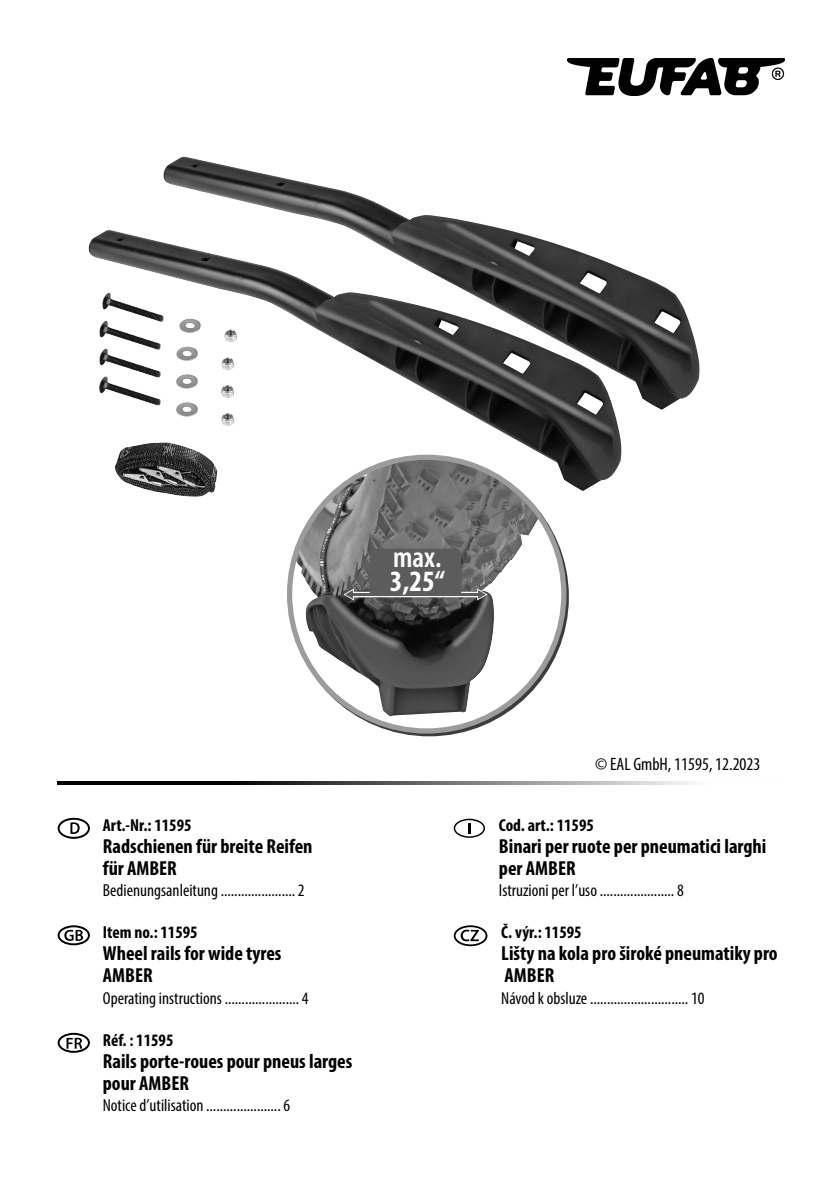
<style>
.page{position:relative;width:840px;height:1191px;background:#fff}
.page>*{position:absolute;margin:0;border:0;box-sizing:border-box;transform-origin:0 0}
.t1{font:700 condensed 29.6px "Myriad Pro";color:#fff}
.t2{font:600 condensed 29.6px "Myriad Pro";color:#fff}
.t3{font:700 condensed 20.4px/21.8px "Myriad Pro";color:#000}
.t4{font:condensed 18px "Myriad Pro";color:#000}
.t5{font:condensed 17.4px "Myriad Pro";color:#000}
.t6{font:700 condensed 17.4px "Myriad Pro";color:#000}
</style>
<div class="page">
<img style="left:567px;top:59px;width:216px;height:37px">
<img style="left:88px;top:157px;width:611px;height:334px">
<hr style="left:58px;top:781px;width:725px;height:3px;background:#000">
<div style="left:58px;top:818px;width:32px;height:21px;border:2px solid #000;border-radius:50%"></div>
<svg style="left:70px;top:822px;width:10px;height:12px"></svg>
<div style="left:58px;top:925px;width:32px;height:20px;border:2px solid #000;border-radius:50%"></div>
<svg style="left:64px;top:929px;width:19px;height:12px"></svg>
<div style="left:58px;top:1032px;width:32px;height:20px;border:2px solid #000;border-radius:50%"></div>
<svg style="left:66px;top:1037px;width:16px;height:11px"></svg>
<div style="left:453px;top:818px;width:31px;height:20px;border:1px solid #000;border-radius:50%"></div>
<svg style="left:468px;top:823px;width:3px;height:11px"></svg>
<img style="left:295px;top:458px;width:243px;height:258px">
<div style="left:352px;top:592px;width:126px;height:5px;background:#f7f7f7"></div>
<hr style="left:351px;top:593px;width:128px;height:3px;background:#5c5c5c">
<svg style="left:343px;top:588px;width:11px;height:12px"></svg>
<svg style="left:477px;top:588px;width:10px;height:12px"></svg>
<div style="left:369px;top:549px;width:92px;height:44px;background:#5c5c5c"></div>
<div style="left:453px;top:925px;width:34px;height:21px;border:2px solid #000;border-radius:50%"></div>
<svg style="left:460px;top:929px;width:18px;height:12px"></svg>
<h1 class="t2" style="left:393px;top:538px;width:50px">max.</h1>
<h1 class="t1" style="left:389px;top:562px;width:56px">3,25“</h1>
<p class="t6" style="left:103px;top:814px;width:90px">Art.-Nr.: 11595</p>
<p class="t3" style="left:103px;top:834px;width:211px">Radschienen für breite Reifen für AMBER</p>
<p class="t5" style="left:103px;top:880px;width:203px">Bedienungsanleitung ...................... 2</p>
<p class="t6" style="left:103px;top:921px;width:96px">Item no.: 11595</p>
<p class="t3" style="left:103px;top:942px;width:180px">Wheel rails for wide tyres<br>AMBER</p>
<p class="t5" style="left:103px;top:987px;width:207px">Operating instructions ...................... 4</p>
<p class="t6" style="left:103px;top:1029px;width:72px">Réf. : 11595</p>
<p class="t3" style="left:103px;top:1049px;width:251px">Rails porte-roues pour pneus larges pour AMBER</p>
<p class="t5" style="left:103px;top:1095px;width:189px">Notice d’utilisation ...................... 6</p>
<p class="t4" style="left:594px;top:753px;width:167px">© EAL GmbH, 11595, 12.2023</p>
<p class="t6" style="left:498px;top:814px;width:96px">Cod. art.: 11595</p>
<p class="t3" style="left:498px;top:834px;width:269px">Binari per ruote per pneumatici larghi per AMBER</p>
<p class="t5" style="left:498px;top:880px;width:186px">Istruzioni per l’uso ...................... 8</p>
<p class="t6" style="left:501px;top:921px;width:82px">Č. výr.: 11595</p>
<p class="t3" style="left:501px;top:942px;width:278px">Lišty na kola pro široké pneumatiky pro<br>AMBER</p>
<p class="t5" style="left:501px;top:987px;width:204px">Návod k obsluze ............................. 10</p>
</div>
